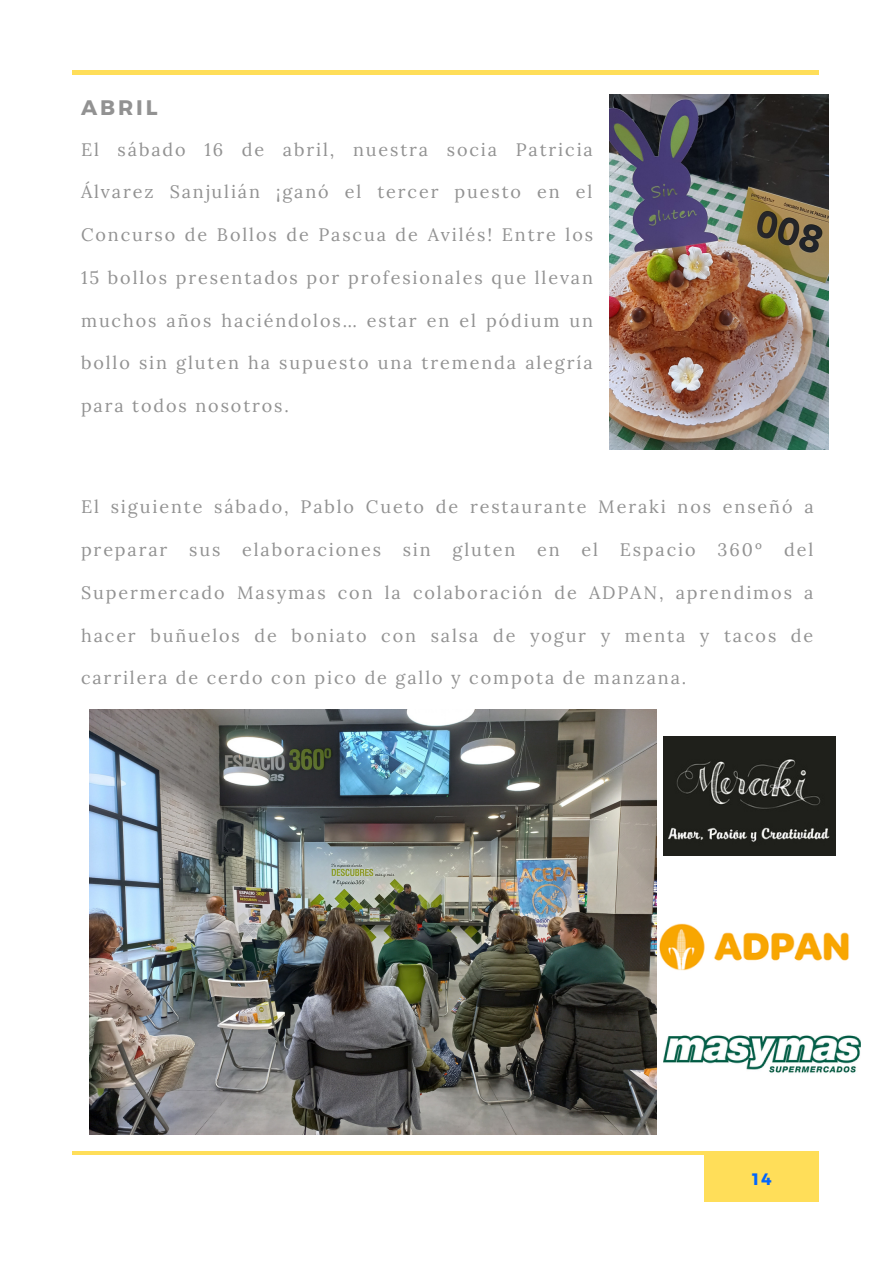
<style>
.page{position:relative;width:893px;height:1264px;background:#fff}
.page>*{position:absolute;margin:0;border:0;box-sizing:border-box;transform-origin:0 0}
.t1{font:700 21px "Montserrat";letter-spacing:.14em;color:#929292}
.t2{font:18px "Lora";letter-spacing:.105em;color:#929292}
.t3{font:700 16.5px "Montserrat";color:#06f}
</style>
<div class="page">
<hr style="left:72px;top:71px;width:747px;height:3px;background:#ffde59">
<div style="left:704px;top:1154px;width:114px;height:46px;background:#ffde59"></div>
<hr style="left:72px;top:1151px;width:747px;height:3px;background:#ffde59">
<img style="left:609px;top:94px;width:219px;height:355px">
<img style="left:89px;top:709px;width:567px;height:425px">
<img style="left:663px;top:736px;width:172px;height:119px">
<img style="left:663px;top:1035px;width:197px;height:38px">
<img style="left:659px;top:923px;width:190px;height:47px">
<p class="t1" style="left:81px;top:93px;width:78px">ABRIL</p>
<p class="t2" style="left:81px;top:138px;width:513px">El sábado 16 de abril, nuestra socia Patricia</p>
<p class="t2" style="left:81px;top:180px;width:512px">Álvarez Sanjulián ¡ganó el tercer puesto en el</p>
<p class="t2" style="left:81px;top:223px;width:513px">Concurso de Bollos de Pascua de Avilés! Entre los</p>
<p class="t2" style="left:81px;top:266px;width:513px">15 bollos presentados por profesionales que llevan</p>
<p class="t2" style="left:81px;top:308px;width:513px">muchos años haciéndolos… estar en el pódium un</p>
<p class="t2" style="left:81px;top:351px;width:513px">bollo sin gluten ha supuesto una tremenda alegría</p>
<p class="t2" style="left:81px;top:394px;width:209px">para todos nosotros.</p>
<p class="t2" style="left:81px;top:495px;width:734px">El siguiente sábado, Pablo Cueto de restaurante Meraki nos enseñó a</p>
<p class="t2" style="left:81px;top:538px;width:733px">preparar sus elaboraciones sin gluten en el Espacio 360º del</p>
<p class="t2" style="left:81px;top:580px;width:734px">Supermercado Masymas con la colaboración de ADPAN, aprendimos a</p>
<p class="t2" style="left:81px;top:623px;width:733px">hacer buñuelos de boniato con salsa de yogur y menta y tacos de</p>
<p class="t2" style="left:81px;top:666px;width:606px">carrilera de cerdo con pico de gallo y compota de manzana.</p>
<p class="t3" style="left:752px;top:1167px;width:21px">14</p>
</div>
